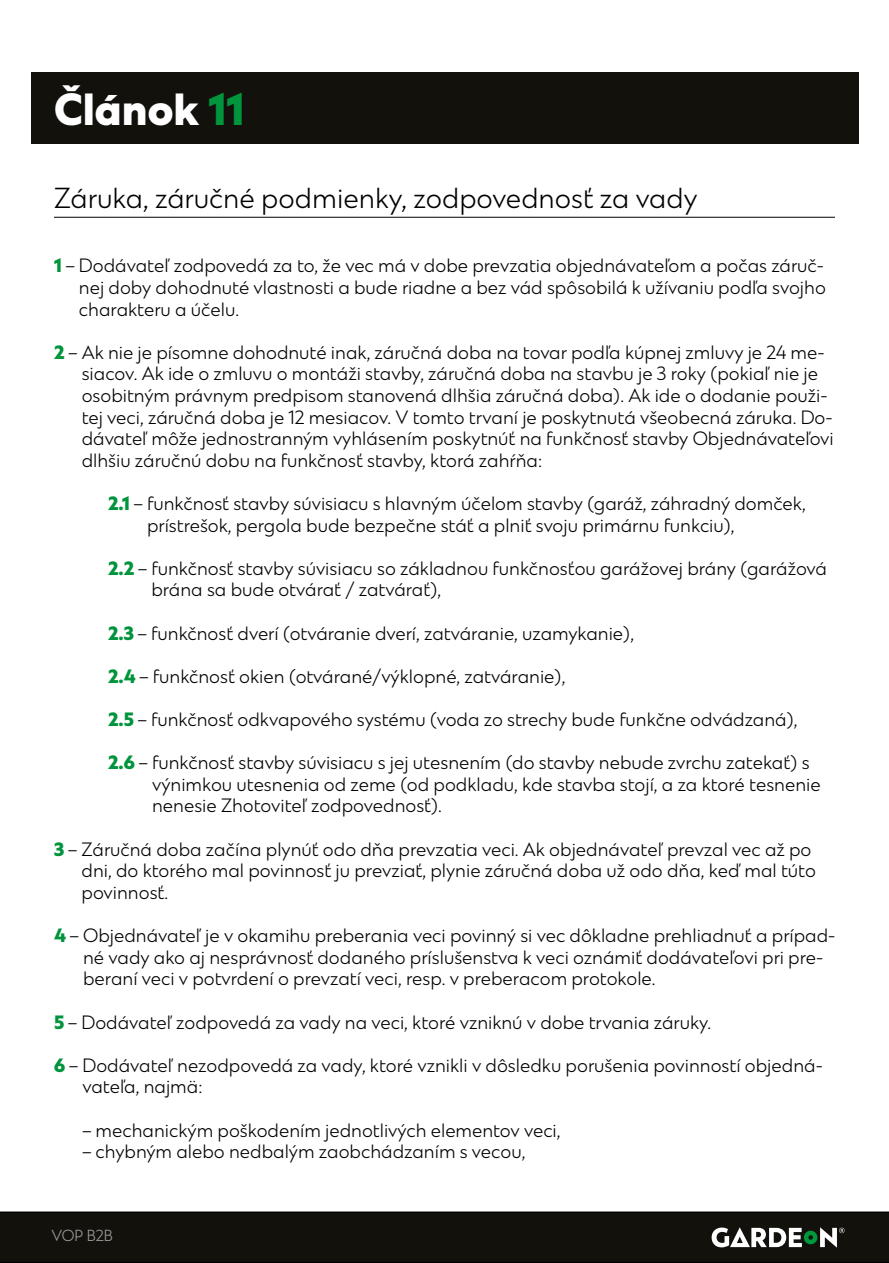
<style>
.page{position:relative;width:889px;height:1263px;background:#fff}
.page>*{position:absolute;margin:0;border:0;box-sizing:border-box;transform-origin:0 0}
.t1{font:800 42px "Ekster";color:#fff}
.t2{font:300 27px "Ekster";color:#000}
.t3{font:300 18px/21.6px "Ekster";color:#000}
.t4{font:300 15px "Ekster";color:#9d9d9c}
.s1{color:#00943c}
.s2{font-weight:800;color:#00943c}
</style>
<div class="page">
<div style="left:0;top:1211px;width:889px;height:52px;background:#12110c"></div>
<svg style="left:711px;top:1227px;width:133px;height:21px"></svg>
<div style="left:31px;top:72px;width:827px;height:72px;background:#12110c"></div>
<hr style="left:54px;top:217px;width:781px;height:1px;background:#000">
<h1 class="t1" style="left:54px;top:83px;width:192px">Článok <span class="s1">11</span></h1>
<h2 class="t2" style="left:54px;top:182px;width:645px">Záruka, záručné podmienky, zodpovednosť za vady</h2>
<p class="t3" style="left:79px;top:256px;width:748px;text-align:justify;text-indent:-25px"><span class="s2">1</span> – Dodávateľ zodpovedá za to, že vec má v dobe prevzatia objednávateľom a počas záruč&shy;nej doby dohodnuté vlastnosti a bude riadne a bez vád spôsobilá k užívaniu podľa svojho charakteru a účelu.</p>
<p class="t3" style="left:82px;top:342px;width:753px;text-indent:-28px"><span class="s2">2</span> – Ak nie je písomne dohodnuté inak, záručná doba na tovar podľa kúpnej zmluvy je 24 me&shy;siacov. Ak ide o zmluvu o montáži stavby, záručná doba na stavbu je 3 roky (pokiaľ nie je osobitným právnym predpisom stanovená dlhšia záručná doba). Ak ide o dodanie použi&shy;tej veci, záručná doba je 12 mesiacov. V tomto trvaní je poskytnutá všeobecná záruka. Do&shy;dávateľ môže jednostranným vyhlásením poskytnúť na funkčnosť stavby Objednávateľovi dlhšiu záručnú dobu na funkčnosť stavby, ktorá zahŕňa:</p>
<p class="t3" style="left:147px;top:494px;width:660px;text-indent:-39px"><span class="s2">2.1</span> – funkčnosť stavby súvisiacu s hlavným účelom stavby (garáž, záhradný domček, prístrešok, pergola bude bezpečne stáť a plniť svoju primárnu funkciu),</p>
<p class="t3" style="left:151px;top:558px;width:677px;text-indent:-43px"><span class="s2">2.2</span> – funkčnosť stavby súvisiacu so základnou funkčnosťou garážovej brány (garážová brána sa bude otvárať / zatvárať),</p>
<p class="t3" style="left:108px;top:623px;width:527px"><span class="s2">2.3</span> – funkčnosť dverí (otváranie dverí, zatváranie, uzamykanie),</p>
<p class="t3" style="left:108px;top:666px;width:459px"><span class="s2">2.4</span> – funkčnosť okien (otvárané/výklopné, zatváranie),</p>
<p class="t3" style="left:108px;top:710px;width:691px"><span class="s2">2.5</span> – funkčnosť odkvapového systému (voda zo strechy bude funkčne odvádzaná),</p>
<p class="t3" style="left:152px;top:753px;width:670px;text-indent:-44px"><span class="s2">2.6</span> – funkčnosť stavby súvisiacu s jej utesnením (do stavby nebude zvrchu zatekať) s výnimkou utesnenia od zeme (od podkladu, kde stavba stojí, a za ktoré tesnenie nenesie Zhotoviteľ zodpovednosť).</p>
<p class="t3" style="left:81px;top:839px;width:736px;text-indent:-27px"><span class="s2">3</span> – Záručná doba začína plynúť odo dňa prevzatia veci. Ak objednávateľ prevzal vec až po dni, do ktorého mal povinnosť ju prevziať, plynie záručná doba už odo dňa, keď mal túto povinnosť.</p>
<p class="t3" style="left:83px;top:926px;width:753px;text-indent:-29px"><span class="s2">4</span> – Objednávateľ je v okamihu preberania veci povinný si vec dôkladne prehliadnuť a prípad&shy;né vady ako aj nesprávnosť dodaného príslušenstva k veci oznámiť dodávateľovi pri pre&shy;beraní veci v potvrdení o prevzatí veci, resp. v preberacom protokole.</p>
<p class="t3" style="left:54px;top:1012px;width:659px"><span class="s2">5</span> – Dodávateľ zodpovedá za vady na veci, ktoré vzniknú v dobe trvania záruky.</p>
<p class="t3" style="left:82px;top:1055px;width:742px;text-indent:-28px"><span class="s2">6</span> – Dodávateľ nezodpovedá za vady, ktoré vznikli v dôsledku porušenia povinností objedná&shy;vateľa, najmä:</p>
<p class="t3" style="left:82px;top:1120px;width:480px">– mechanickým poškodením jednotlivých elementov veci,</p>
<p class="t3" style="left:82px;top:1142px;width:444px">– chybným alebo nedbalým zaobchádzaním s vecou,</p>
<p class="t4" style="left:51px;top:1227px;width:63px">VOP B2B</p>
</div>
